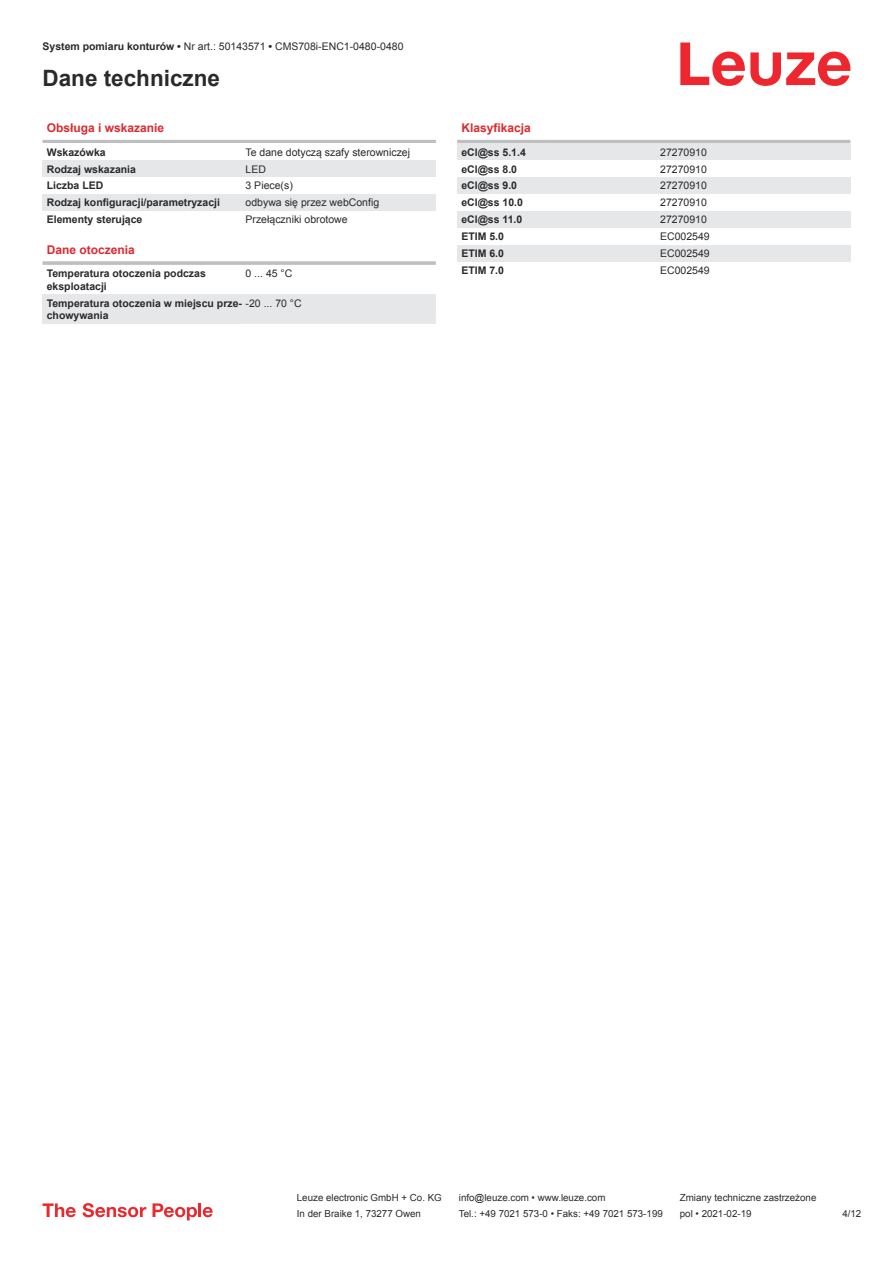
<style>
.page{position:relative;width:893px;height:1263px;background:#fff}
.page>*{position:absolute;margin:0;border:0;box-sizing:border-box;transform-origin:0 0}
.t1{font:700 22.5px "Arial";color:#2b292a}
.t2{font:700 12px "Arial";color:#db2a30}
.t3{font:700 10.5px/12.6px "Arial";color:#2b292a}
.t4{font:10.5px "Arial";color:#2b292a}
.t5{font:9.75px "Arial";color:#2b292a}
.s1{font-weight:700}
.s2{font-weight:400}
</style>
<div class="page">
<svg style="left:680px;top:43px;width:170px;height:43px"></svg>
<div style="left:242px;top:311px;width:194px;height:13px;background:#e6e7e9"></div>
<hr style="left:43px;top:140px;width:393px;height:3px;background:#bdbfc1">
<div style="left:43px;top:160px;width:199px;height:17px;background:#e6e7e9"></div>
<div style="left:242px;top:160px;width:194px;height:17px;background:#e6e7e9"></div>
<div style="left:43px;top:194px;width:199px;height:17px;background:#e6e7e9"></div>
<div style="left:242px;top:194px;width:194px;height:17px;background:#e6e7e9"></div>
<hr style="left:43px;top:261px;width:393px;height:4px;background:#c5c7c9">
<div style="left:43px;top:294px;width:199px;height:30px;background:#e6e7e9"></div>
<div style="left:242px;top:294px;width:194px;height:17px;background:#e6e7e9"></div>
<hr style="left:457px;top:140px;width:393px;height:3px;background:#bdbfc1">
<div style="left:457px;top:143px;width:200px;height:17px;background:#e6e7e9"></div>
<div style="left:657px;top:143px;width:193px;height:17px;background:#e6e7e9"></div>
<div style="left:457px;top:177px;width:200px;height:17px;background:#e6e7e9"></div>
<div style="left:657px;top:177px;width:193px;height:17px;background:#e6e7e9"></div>
<div style="left:457px;top:211px;width:200px;height:17px;background:#e6e7e9"></div>
<div style="left:657px;top:211px;width:193px;height:17px;background:#e6e7e9"></div>
<div style="left:457px;top:245px;width:200px;height:17px;background:#e6e7e9"></div>
<div style="left:657px;top:245px;width:193px;height:17px;background:#e6e7e9"></div>
<svg style="left:43px;top:1203px;width:33px;height:14px"></svg>
<svg style="left:83px;top:1203px;width:63px;height:14px"></svg>
<svg style="left:153px;top:1203px;width:44px;height:17px"></svg>
<hr style="left:198px;top:1203px;width:3px;height:14px;background:#ed272d">
<svg style="left:203px;top:1207px;width:10px;height:10px"></svg>
<p class="t4" style="left:43px;top:43px;width:362px"><span class="s1">System pomiaru konturów •</span> Nr art.: 50143571 <span class="s1">•</span> CMS708i-ENC1-0480-0480</p>
<h1 class="t1" style="left:43px;top:70px;width:179px">Dane techniczne</h1>
<p class="t2" style="left:47px;top:120px;width:119px">Obsługa i wskazanie</p>
<p class="t3" style="left:47px;top:147px;width:60px">Wskazówka</p>
<p class="t4" style="left:246px;top:145px;width:166px">Te dane dotyczą szafy sterowniczej</p>
<p class="t3" style="left:47px;top:164px;width:91px">Rodzaj wskazania</p>
<p class="t4" style="left:246px;top:165px;width:22px">LED</p>
<p class="t3" style="left:47px;top:180px;width:58px">Liczba LED</p>
<p class="t4" style="left:246px;top:179px;width:49px">3 Piece(s)</p>
<p class="t3" style="left:47px;top:196px;width:175px">Rodzaj konfiguracji/parametryzacji</p>
<p class="t4" style="left:246px;top:195px;width:135px">odbywa się przez webConfig</p>
<p class="t3" style="left:47px;top:213px;width:97px">Elementy sterujące</p>
<p class="t4" style="left:246px;top:212px;width:104px">Przełączniki obrotowe</p>
<p class="t2" style="left:47px;top:245px;width:90px">Dane otoczenia</p>
<p class="t3" style="left:47px;top:268px;width:161px">Temperatura otoczenia podczas eksploatacji</p>
<p class="t4" style="left:246px;top:269px;width:48px">0 ... 45 °C</p>
<p class="t3" style="left:47px;top:297px;width:256px">Temperatura otoczenia w miejscu prze- <span class="s2">-20 ... 70 °C </span>chowywania</p>
<p class="t2" style="left:461px;top:120px;width:71px">Klasyfikacja</p>
<p class="t3" style="left:461px;top:146px;width:66px">eCl@ss 5.1.4</p>
<p class="t4" style="left:660px;top:145px;width:48px">27270910</p>
<p class="t3" style="left:461px;top:163px;width:57px">eCl@ss 8.0</p>
<p class="t4" style="left:660px;top:162px;width:48px">27270910</p>
<p class="t3" style="left:461px;top:180px;width:57px">eCl@ss 9.0</p>
<p class="t4" style="left:660px;top:179px;width:48px">27270910</p>
<p class="t3" style="left:461px;top:196px;width:63px">eCl@ss 10.0</p>
<p class="t4" style="left:660px;top:195px;width:48px">27270910</p>
<p class="t3" style="left:461px;top:213px;width:63px">eCl@ss 11.0</p>
<p class="t4" style="left:660px;top:212px;width:48px">27270910</p>
<p class="t3" style="left:461px;top:230px;width:44px">ETIM 5.0</p>
<p class="t4" style="left:660px;top:229px;width:51px">EC002549</p>
<p class="t3" style="left:461px;top:247px;width:44px">ETIM 6.0</p>
<p class="t4" style="left:660px;top:246px;width:51px">EC002549</p>
<p class="t3" style="left:461px;top:264px;width:44px">ETIM 7.0</p>
<p class="t4" style="left:660px;top:263px;width:51px">EC002549</p>
<p class="t5" style="left:297px;top:1191px;width:146px">Leuze electronic GmbH + Co. KG</p>
<p class="t5" style="left:459px;top:1191px;width:148px">info@leuze.com • www.leuze.com</p>
<p class="t5" style="left:680px;top:1191px;width:138px">Zmiany techniczne zastrzeżone</p>
<p class="t5" style="left:297px;top:1207px;width:126px">In der Braike 1, 73277 Owen</p>
<p class="t5" style="left:459px;top:1207px;width:205px">Tel.: +49 7021 573-0 • Faks: +49 7021 573-199</p>
<p class="t5" style="left:680px;top:1207px;width:73px">pol • 2021-02-19</p>
<p class="t5" style="left:842px;top:1210px;width:20px">4 /12</p>
</div>
